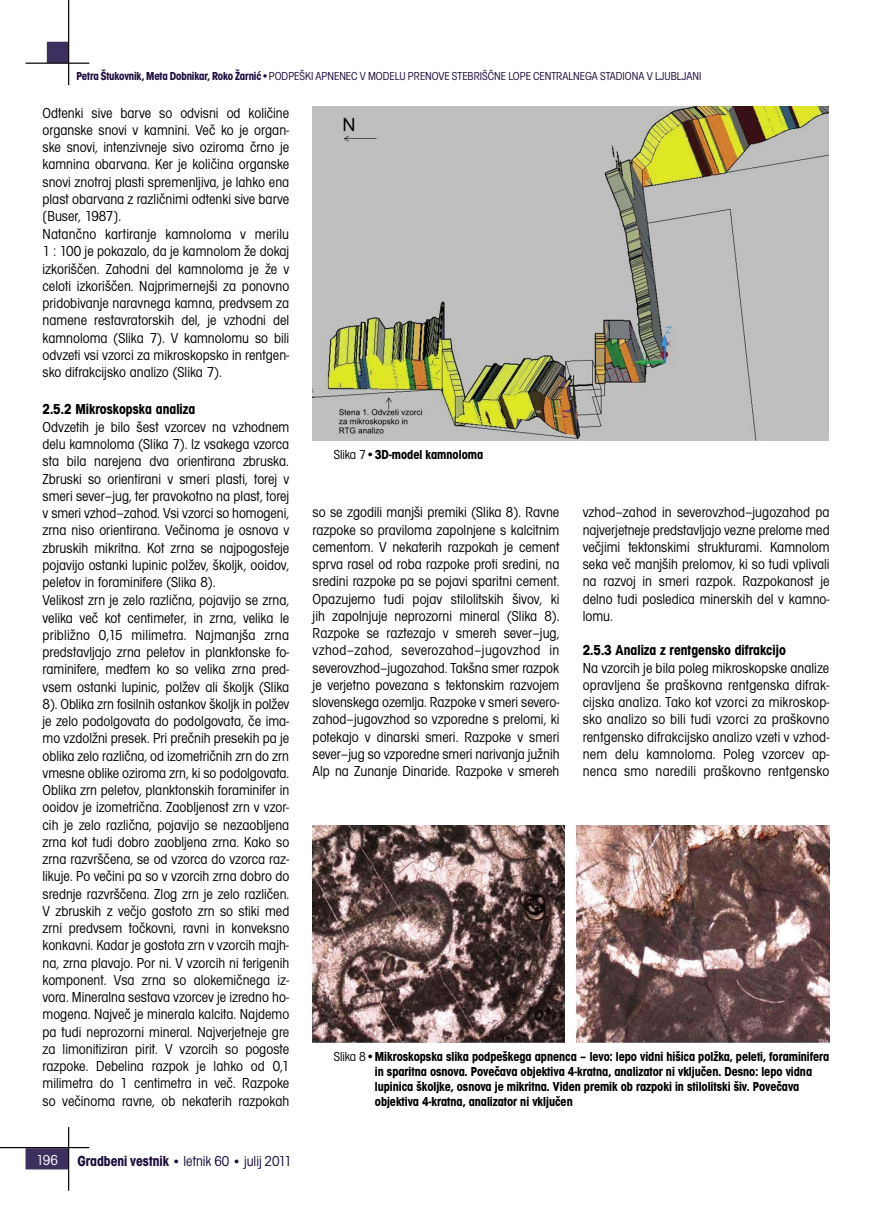
<style>
.page{position:relative;width:872px;height:1212px;background:#fff}
.page>*{position:absolute;margin:0;border:0;box-sizing:border-box;transform-origin:0 0}
.Osnovni_tekst{font:condensed 15px/17.2px "Avant Gar Got Itc TEE";color:#000;text-align:justify}
.Osnovni_tekst-2{font:700 condensed 15px "Avant Gar Got Itc TEE";color:#000}
.t1{font:condensed 15px "Avant Gar Got Itc TEE";color:#1c0a3c}
.t2{font:condensed 15px "Avant Gar Got Itc TEE";color:#fff}
.Podpisi{font:700 condensed 13.5px/15px "Avant Gar Got Itc TEE";letter-spacing:-.005em;color:#000}
.t3{font:condensed 12px "Avant Gar Got Itc TEE";color:#1c0a3c}
.s1{font-weight:700}
.s2{font-weight:400}
.s3{font-weight:400;color:#fff}
.s4{font-weight:700;font-size:13.5px}
</style>
<div class="page">
<div style="left:48px;top:42px;width:19px;height:20px;background:#3d305e"></div>
<div style="left:47px;top:42px;width:21px;height:21px;border:2px solid #3d305e"></div>
<div style="left:26px;top:1149px;width:41px;height:20px;background:#3d305e"></div>
<div style="left:26px;top:1148px;width:42px;height:21px;border:2px solid #3d305e"></div>
<hr style="left:0;top:1147px;width:89px;height:1px;background:#000">
<hr style="left:68px;top:1127px;width:1px;height:64px;background:#000">
<hr style="left:26px;top:63px;width:63px;height:1px;background:#000">
<hr style="left:68px;top:0;width:1px;height:85px;background:#000">
<img style="left:313px;top:106px;width:516px;height:335px">
<img style="left:313px;top:825px;width:516px;height:217px">
<div style="left:367px;top:1068px;width:7px;height:6px;border:3px solid #fff;border-radius:50%"></div>
<div style="left:367px;top:1083px;width:7px;height:6px;border:3px solid #fff;border-radius:50%"></div>
<svg style="left:367px;top:1068px;width:3px;height:21px"></svg>
<div style="left:367px;top:1098px;width:7px;height:6px;border:3px solid #fff;border-radius:50%"></div>
<p class="t3" style="left:77px;top:70px;width:626px"><span class="s1">Petra Štukovnik, Meta Dobnikar, Roko Žarnić</span>•PODPEŠKI APNENEC V MODELU PRENOVE STEBRIŠČNE LOPE CENTRALNEGA STADIONA V LJUBLJANI</p>
<p class="Osnovni_tekst" style="left:43px;top:104px;width:248px">Odtenki sive barve so odvisni od količine organske snovi v kamnini. Več ko je organ&shy;ske snovi, intenzivneje sivo oziroma črno je kamnina obarvana. Ker je količina organske snovi znotraj plasti spremenljiva, je lahko ena plast obarvana z različnimi odtenki sive barve [Buser, 1987].</p>
<p class="Osnovni_tekst" style="left:43px;top:226px;width:248px">Natančno kartiranje kamnoloma v merilu 1 : 100 je pokazalo, da je kamnolom že dokaj izkoriščen. Zahodni del kamnoloma je že v celoti izkoriščen. Najprimernejši za ponovno pridobivanje naravnega kamna, predvsem za namene restavratorskih del, je vzhodni del kamnoloma (Slika 7). V kamnolomu so bili odvzeti vsi vzorci za mikroskopsko in rentgen&shy;sko difrakcijsko analizo (Slika 7).</p>
<p class="Osnovni_tekst-2" style="left:43px;top:400px;width:154px">2.5.2 Mikroskopska analiza</p>
<p class="Osnovni_tekst" style="left:43px;top:418px;width:248px">Odvzetih je bilo šest vzorcev na vzhodnem delu kamnoloma (Slika 7). Iz vsakega vzorca sta bila narejena dva orientirana zbruska.<br>Zbruski so orientirani v smeri plasti, torej v smeri sever–jug, ter pravokotno na plast, torej v smeri vzhod–zahod. Vsi vzorci so homogeni, zrna niso orientirana. Večinoma je osnova v zbruskih mikritna. Kot zrna se najpogosteje pojavijo ostanki lupinic polžev, školjk, ooidov, peletov in foraminifere (Slika 8).</p>
<p class="Osnovni_tekst" style="left:43px;top:592px;width:248px">Velikost zrn je zelo različna, pojavijo se zrna, velika več kot centimeter, in zrna, velika le približno 0,15 milimetra. Najmanjša zrna predstavljajo zrna peletov in planktonske fo&shy;raminifere, medtem ko so velika zrna pred&shy;vsem ostanki lupinic, polžev ali školjk (Slika 8). Oblika zrn fosilnih ostankov školjk in polžev je zelo podolgovata do podolgovata, če ima&shy;mo vzdolžni presek. Pri prečnih presekih pa je oblika zelo različna, od izometričnih zrn do zrn vmesne oblike oziroma zrn, ki so podolgovata.<br>Oblika zrn peletov, planktonskih foraminifer in ooidov je izometrična. Zaobljenost zrn v vzor&shy;cih je zelo različna, pojavijo se nezaobljena zrna kot tudi dobro zaobljena zrna. Kako so zrna razvrščena, se od vzorca do vzorca raz&shy;likuje. Po večini pa so v vzorcih zrna dobro do srednje razvrščena. Zlog zrn je zelo različen.<br>V zbruskih z večjo gostoto zrn so stiki med zrni predvsem točkovni, ravni in konveksno konkavni. Kadar je gostota zrn v vzorcih majh&shy;na, zrna plavajo. Por ni. V vzorcih ni terigenih komponent. Vsa zrna so alokemičnega iz&shy;vora. Mineralna sestava vzorcev je izredno ho&shy;mogena. Največ je minerala kalcita. Najdemo pa tudi neprozorni mineral. Najverjetneje gre za limonitiziran pirit. V vzorcih so pogoste razpoke. Debelina razpok je lahko od 0,1 milimetra do 1 centimetra in več. Razpoke so večinoma ravne, ob nekaterih razpokah</p>
<p class="Podpisi" style="left:334px;top:447px;width:151px"><span class="s2">Slika 7•</span>3D-model kamnoloma</p>
<p class="Osnovni_tekst" style="left:313px;top:504px;width:248px">so se zgodili manjši premiki (Slika 8). Ravne razpoke so praviloma zapolnjene s kalcitnim cementom. V nekaterih razpokah je cement sprva rasel od roba razpoke proti sredini, na sredini razpoke pa se pojavi sparitni cement.<br>Opazujemo tudi pojav stilolitskih šivov, ki jih zapolnjuje neprozorni mineral (Slika 8).<br>Razpoke se raztezajo v smereh sever–jug, vzhod–zahod, severozahod–jugovzhod in severovzhod–jugozahod. Takšna smer razpok je verjetno povezana s tektonskim razvojem slovenskega ozemlja. Razpoke v smeri severo&shy;zahod–jugovzhod so vzporedne s prelomi, ki potekajo v dinarski smeri. Razpoke v smeri sever–jug so vzporedne smeri narivanja južnih Alp na Zunanje Dinaride. Razpoke v smereh</p>
<p class="Osnovni_tekst" style="left:583px;top:504px;width:248px">vzhod–zahod in severovzhod–jugozahod pa najverjetneje predstavljajo vezne prelome med večjimi tektonskimi strukturami. Kamnolom seka več manjših prelomov, ki so tudi vplivali na razvoj in smeri razpok. Razpokanost je delno tudi posledica minerskih del v kamno&shy;lomu.</p>
<p class="Osnovni_tekst-2" style="left:583px;top:641px;width:205px">2.5.3 Analiza z rentgensko difrakcijo</p>
<p class="Osnovni_tekst" style="left:583px;top:659px;width:248px">Na vzorcih je bila poleg mikroskopske analize opravljena še praškovna rentgenska difrak&shy;cijska analiza. Tako kot vzorci za mikroskop&shy;sko analizo so bili tudi vzorci za praškovno rentgensko difrakcijsko analizo vzeti v vzhod&shy;nem delu kamnoloma. Poleg vzorcev ap&shy;nenca smo naredili praškovno rentgensko</p>
<p class="Podpisi" style="left:334px;top:1049px;width:497px"><span class="s2">Slika 8•</span>Mikroskopska slika podpeškega apnenca – levo: lepo vidni hišica polžka, peleti, foraminifera <span class="s3">Slika 8•</span>in sparitna osnova. Povečava objektiva 4-kratna, analizator ni vključen. Desno: lepo vidna <span class="s3">Slika 8•</span>lupinica školjke, osnova je mikritna. Viden premik ob razpoki in stilolitski šiv. Povečava<br><span class="s3">Slika 8•</span>objektiva 4-kratna, analizator ni vključen</p>
<p class="t2" style="left:36px;top:1152px;width:23px">196</p>
<p class="t1" style="left:77px;top:1152px;width:215px"><span class="s1">Gradbeni vestnik</span> <span class="s4">•</span> letnik 60 <span class="s4">•</span> julij 2011</p>
</div>
